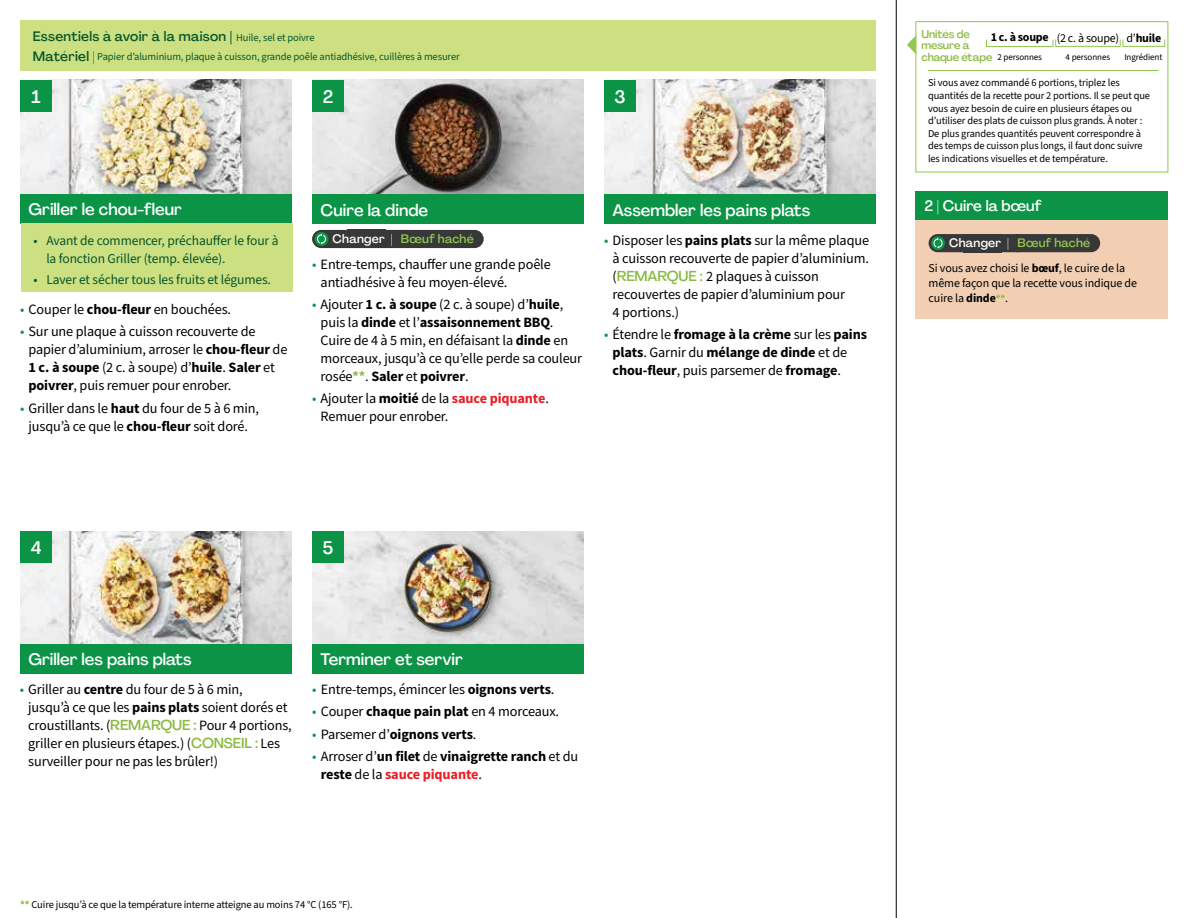
<style>
.page{position:relative;width:1188px;height:918px;background:#fff}
.page>*{position:absolute;margin:0;border:0;box-sizing:border-box;transform-origin:0 0}
.t1{font:500 18px "Agrandir";color:#fff}
.t2{font:500 16.5px "Agrandir";color:#fff}
.t3{font:500 15px "Agrandir";color:#fff}
.t4{font:14.25px/18px "Source Sans Pro";letter-spacing:-.01em;color:#000}
.t5{font:700 14.25px/18px "Source Sans Pro";letter-spacing:-.01em;color:#000}
.t6{font:13.5px/18px "Source Sans 3";letter-spacing:-.01em;color:#05562c}
.t7{font:500 13.5px "Agrandir";letter-spacing:.02em;color:#05562c}
.t8{font:500 12.15px "Agrandir";letter-spacing:.02em;color:#91c84e}
.t9{font:12px/15px "Source Sans 3";letter-spacing:-.01em;color:#000}
.t10{font:700 12px "Source Sans 3";letter-spacing:-.02em;color:#000}
.t11{font:500 11.1px/11.7px "Agrandir";letter-spacing:-.015em;color:#8cba42}
.t12{font:10.5px/12.6px "Source Sans 3";letter-spacing:-.01em;color:#000}
.t13{font:10.5px "Source Sans 3";letter-spacing:-.01em;color:#05562c}
.t14{font:9px "Source Sans 3";letter-spacing:-.01em;color:#000}
.s1{font-family:"Myriad Pro";font-weight:400}
.s2{font-family:"Source Sans 3";font-weight:400;font-size:10.5px}
.s3{font-weight:400}
.s4{font-family:"Source Sans 3";color:#0b9446}
.s5{font-weight:700}
.s6{color:#fff}
.s7{font-weight:700;color:#8cba42}
.s8{font-weight:700;color:#ed1d24}
.s9{font-family:"Agrandir";font-weight:500;color:#8cba42}
.s10{font-family:"Source Sans 3";font-weight:400;color:#0b9446}
.s11{color:#ed1d24}
.s12{font-weight:700;font-size:10.5px;color:#8cba42}
</style>
<div class="page">
<div style="left:20px;top:20px;width:856px;height:51px;background:#cde081"></div>
<img style="left:20px;top:531px;width:272px;height:113px">
<img style="left:312px;top:531px;width:272px;height:113px">
<img style="left:20px;top:80px;width:272px;height:114px">
<img style="left:312px;top:80px;width:272px;height:115px">
<img style="left:604px;top:80px;width:272px;height:115px">
<div style="left:20px;top:194px;width:272px;height:30px;background:#0b9446"></div>
<div style="left:20px;top:644px;width:272px;height:30px;background:#0b9446"></div>
<div style="left:312px;top:195px;width:272px;height:29px;background:#0b9446"></div>
<div style="left:312px;top:644px;width:272px;height:30px;background:#0b9446"></div>
<div style="left:604px;top:195px;width:272px;height:29px;background:#0b9446"></div>
<div style="left:21px;top:223px;width:272px;height:69px;background:#cde081"></div>
<div style="left:20px;top:531px;width:32px;height:32px;background:#0b9446"></div>
<div style="left:20px;top:80px;width:32px;height:32px;background:#0b9446"></div>
<div style="left:312px;top:531px;width:32px;height:32px;background:#0b9446"></div>
<div style="left:312px;top:80px;width:32px;height:32px;background:#0b9446"></div>
<div style="left:604px;top:80px;width:32px;height:32px;background:#0b9446"></div>
<div style="left:312px;top:230px;width:99px;height:18px;background:#383839;border-radius:9px"></div>
<svg style="left:315px;top:232px;width:13px;height:14px"></svg>
<svg style="left:317px;top:234px;width:9px;height:10px"></svg>
<div style="left:392px;top:230px;width:92px;height:18px;background:#383839;border-radius:9px"></div>
<div style="left:916px;top:217px;width:252px;height:102px;background:#f2cfb3"></div>
<div style="left:916px;top:191px;width:252px;height:28px;background:#0b9446"></div>
<div style="left:929px;top:234px;width:98px;height:18px;background:#383839;border-radius:9px"></div>
<svg style="left:931px;top:236px;width:14px;height:14px"></svg>
<svg style="left:933px;top:238px;width:10px;height:11px"></svg>
<div style="left:1009px;top:234px;width:91px;height:18px;background:#383839;border-radius:9px"></div>
<svg style="left:907px;top:35px;width:9px;height:19px"></svg>
<div style="left:916px;top:21px;width:252px;height:151px;border:1px solid #91c84e"></div>
<div style="left:986px;top:39px;width:67px;height:8px;border:1px solid #91c84e"></div>
<div style="left:1055px;top:39px;width:66px;height:8px;border:1px solid #91c84e"></div>
<div style="left:1123px;top:39px;width:42px;height:8px;border:1px solid #91c84e"></div>
<hr style="left:928px;top:70px;width:231px;height:1px;background:#91c84e">
<hr style="left:896px;top:0;width:1px;height:918px;background:#000">
<p class="t7" style="left:33px;top:28px;width:283px">Essentiels à avoir à la maison <span class="s1">|</span> <span class="s2">Huile, sel et poivre</span></p>
<p class="t11" style="left:922px;top:28px;width:72px">Unités de mesure à chaque étape</p>
<p class="t10" style="left:991px;top:30px;width:172px">1 c. à soupe <span class="s3">(2 c. à soupe) d’</span>huile</p>
<p class="t7" style="left:33px;top:48px;width:64px">Matériel |</p>
<p class="t13" style="left:97px;top:50px;width:364px">Papier d’aluminium, plaque à cuisson, grande poêle antiadhésive, cuillères à mesurer</p>
<p class="t14" style="left:997px;top:51px;width:46px">2 personnes</p>
<p class="t14" style="left:1066px;top:51px;width:46px">4 personnes</p>
<p class="t14" style="left:1124px;top:51px;width:40px">Ingrédient</p>
<p class="t12" style="left:928px;top:77px;width:224px">Si vous avez commandé 6 portions, triplez les quantités de la recette pour 2 portions. Il se peut que vous ayez besoin de cuire en plusieurs étapes ou d’utiliser des plats de cuisson plus grands. À noter :<br>De plus grandes quantités peuvent correspondre à des temps de cuisson plus longs, il faut donc suivre les indications visuelles et de température.</p>
<p class="t1" style="left:323px;top:85px;width:12px">2</p>
<p class="t1" style="left:614px;top:85px;width:13px">3</p>
<p class="t1" style="left:32px;top:85px;width:11px">1</p>
<p class="t2" style="left:29px;top:199px;width:155px">Griller le chou-fleur</p>
<p class="t6" style="left:46px;top:232px;width:234px;text-indent:-13px">• Avant de commencer, préchauffer le four à la fonction Griller (temp. élevée).</p>
<p class="t6" style="left:34px;top:270px;width:239px">• Laver et sécher tous les fruits et légumes.</p>
<p class="t4" style="left:20px;top:300px;width:213px"><span class="s4">•</span> Couper le <span class="s5">chou-fleur</span> en bouchées.</p>
<p class="t4" style="left:29px;top:323px;width:260px;text-indent:-9px"><span class="s4">•</span> Sur une plaque à cuisson recouverte de papier d’aluminium, arroser le <span class="s5">chou-fleur</span> de <span class="s5">1 c. à soupe</span> (2 c. à soupe) d’<span class="s5">huile</span>. <span class="s5">Saler</span> et <span class="s5">poivrer</span>, puis remuer pour enrober.</p>
<p class="t4" style="left:20px;top:399px;width:241px;text-align:center"><span class="s4">•</span> Griller dans le <span class="s5">haut</span> du four de 5 à 6 min, jusqu’à ce que le <span class="s5">chou-fleur</span> soit doré.</p>
<p class="t2" style="left:321px;top:200px;width:109px">Cuire la dinde</p>
<p class="t8" style="left:333px;top:232px;width:143px"><span class="s6">Changer |</span> Bœuf haché</p>
<p class="t4" style="left:321px;top:255px;width:232px;text-indent:-9px"><span class="s4">•</span> Entre-temps, chauffer une grande poêle antiadhésive à feu moyen-élevé.</p>
<p class="t4" style="left:321px;top:295px;width:263px;text-indent:-9px"><span class="s4">•</span> Ajouter <span class="s5">1 c. à soupe</span> (2 c. à soupe) d’<span class="s5">huile</span>, puis la <span class="s5">dinde</span> et l’<span class="s5">assaisonnement BBQ</span>.<br>Cuire de 4 à 5 min, en défaisant la <span class="s5">dinde</span> en morceaux, jusqu’à ce qu’elle perde sa couleur rosée<span class="s7">**</span>. <span class="s5">Saler</span> et <span class="s5">poivrer</span>.</p>
<p class="t4" style="left:321px;top:390px;width:230px;text-indent:-9px"><span class="s4">•</span> Ajouter la <span class="s5">moitié</span> de la <span class="s8">sauce piquante</span>.<br>Remuer pour enrober.</p>
<p class="t2" style="left:613px;top:200px;width:199px">Assembler les pains plats</p>
<p class="t4" style="left:613px;top:231px;width:258px;text-indent:-9px"><span class="s4">•</span> Disposer les <span class="s5">pains plats</span> sur la même plaque à cuisson recouverte de papier d’aluminium. (<span class="s9">REMARQUE :</span> 2 plaques à cuisson recouvertes de papier d’aluminium pour<br>4 portions.)</p>
<p class="t5" style="left:613px;top:326px;width:256px;text-indent:-9px"><span class="s10">•</span> <span class="s3">Étendre le</span> fromage à la crème <span class="s3">sur les</span> pains plats<span class="s3">. Garnir du</span> mélange de dinde <span class="s3">et de </span>chou-fleur<span class="s3">, puis parsemer de</span> fromage<span class="s3">.</span></p>
<p class="t1" style="left:31px;top:537px;width:12px">4</p>
<p class="t1" style="left:323px;top:537px;width:12px">5</p>
<p class="t2" style="left:28px;top:649px;width:165px">Griller les pains plats</p>
<p class="t4" style="left:28px;top:680px;width:265px;text-indent:-9px"><span class="s4">•</span> Griller au <span class="s5">centre</span> du four de 5 à 6 min,<br>jusqu’à ce que les <span class="s5">pains plats</span> soient dorés et croustillants. (<span class="s9">REMARQUE :</span> Pour 4 portions, griller en plusieurs étapes.) (<span class="s9">CONSEIL :</span> Les surveiller pour ne pas les brûler!)</p>
<p class="t2" style="left:321px;top:649px;width:144px">Terminer et servir</p>
<p class="t4" style="left:312px;top:680px;width:244px"><span class="s4">•</span> Entre-temps, émincer les <span class="s5">oignons verts</span>.</p>
<p class="t4" style="left:312px;top:703px;width:248px"><span class="s4">•</span> Couper <span class="s5">chaque pain plat</span> en 4 morceaux.</p>
<p class="t5" style="left:312px;top:726px;width:166px"><span class="s10">•</span> <span class="s3">Parsemer d’</span>oignons verts<span class="s3">.</span></p>
<p class="t5" style="left:321px;top:748px;width:259px;text-indent:-9px"><span class="s10">•</span> <span class="s3">Arroser d’</span>un filet <span class="s3">de</span> vinaigrette ranch <span class="s3">et du </span>reste <span class="s3">de la</span> <span class="s11">sauce piquante</span><span class="s3">.</span></p>
<p class="t12" style="left:20px;top:898px;width:334px"><span class="s7">**</span> Cuire jusqu’à ce que la température interne atteigne au moins 74 °C (165 °F).</p>
<p class="t3" style="left:924px;top:196px;width:119px">2 | Cuire la bœuf</p>
<p class="t8" style="left:949px;top:236px;width:143px"><span class="s6">Changer |</span> Bœuf haché</p>
<p class="t9" style="left:929px;top:260px;width:210px">Si vous avez choisi le <span class="s5">bœuf</span>, le cuire de la même façon que la recette vous indique de cuire la <span class="s5">dinde</span><span class="s12">**</span>.</p>
</div>
